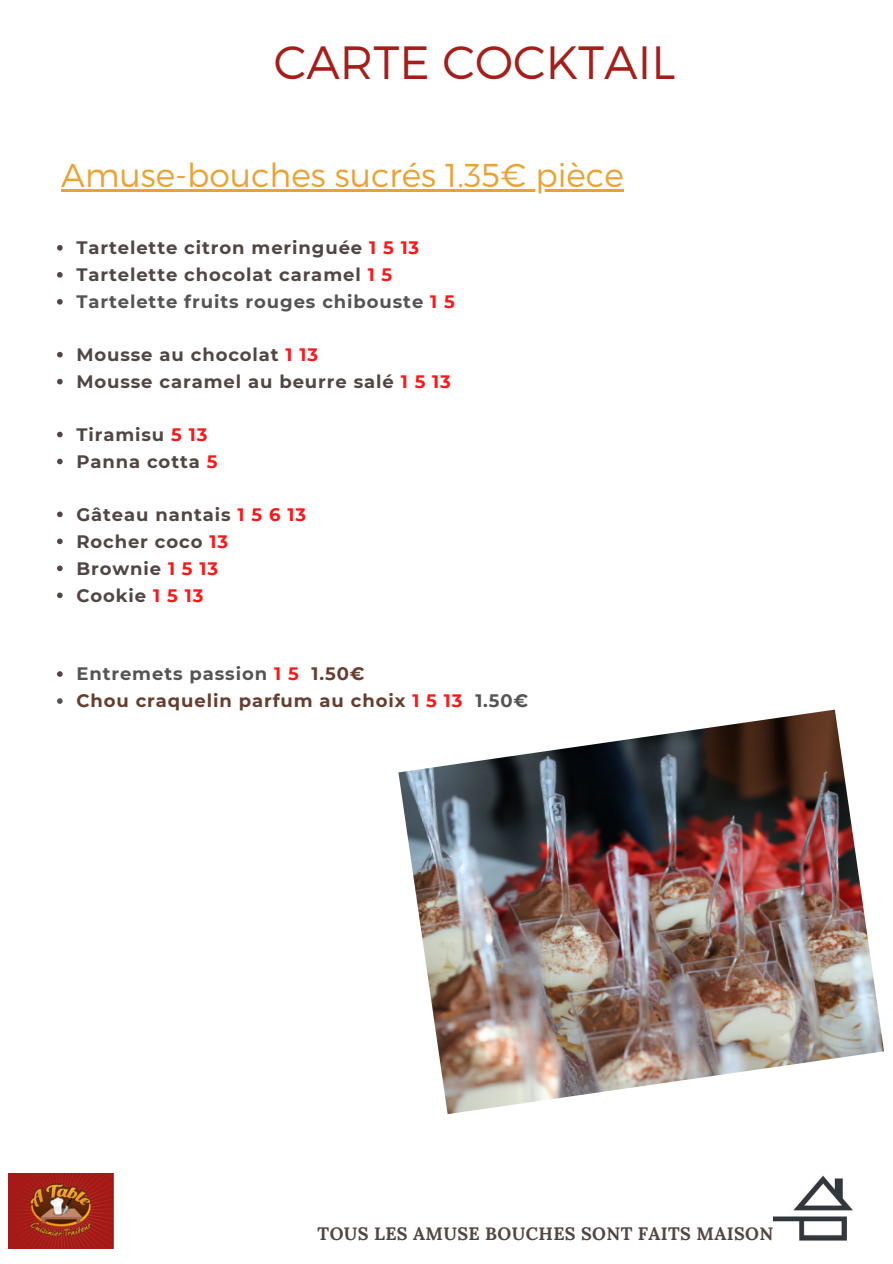
<style>
.page{position:relative;width:893px;height:1264px;background:#fff}
.page>*{position:absolute;margin:0;border:0;box-sizing:border-box;transform-origin:0 0}
.t1{font:300 46.5px "Montserrat";color:#a51e1a}
.t2{font:300 33px "Montserrat";color:#eca233}
.t3{font:700 18px "Montserrat";letter-spacing:.05em;color:#524645}
.t4{font:700 18px "Montserrat";letter-spacing:.05em;color:#545454}
.t5{font:700 18px "Montserrat";letter-spacing:.05em;color:#663e2e}
.t6{font:700 18px "Lora";letter-spacing:.02em;color:#524645}
.s1{color:#ff1616}
.s2{color:#663e2e}
.s3{color:#545454}
</style>
<div class="page">
<img style="left:9px;top:1173px;width:105px;height:75px">
<img style="left:773px;top:1175px;width:80px;height:66px">
<img style="left:398px;top:709px;width:485px;height:405px">
<hr style="left:61px;top:189px;width:562px;height:2px;background:#eca233">
<svg style="left:57px;top:245px;width:6px;height:6px"></svg>
<svg style="left:57px;top:272px;width:6px;height:5px"></svg>
<svg style="left:57px;top:299px;width:6px;height:5px"></svg>
<svg style="left:57px;top:352px;width:6px;height:5px"></svg>
<svg style="left:57px;top:379px;width:6px;height:5px"></svg>
<svg style="left:57px;top:431px;width:6px;height:6px"></svg>
<svg style="left:57px;top:458px;width:6px;height:6px"></svg>
<svg style="left:57px;top:511px;width:6px;height:6px"></svg>
<svg style="left:57px;top:538px;width:6px;height:6px"></svg>
<svg style="left:57px;top:565px;width:6px;height:6px"></svg>
<svg style="left:57px;top:592px;width:6px;height:6px"></svg>
<svg style="left:57px;top:671px;width:6px;height:6px"></svg>
<svg style="left:57px;top:698px;width:6px;height:6px"></svg>
<p class="t1" style="left:274px;top:32px;width:403px">CARTE COCKTAIL</p>
<p class="t2" style="left:61px;top:153px;width:564px">Amuse-bouches sucrés 1.35€ pièce</p>
<p class="t3" style="left:76px;top:236px;width:344px">Tartelette citron meringuée <span class="s1">1 5 13</span></p>
<p class="t3" style="left:76px;top:263px;width:317px">Tartelette chocolat caramel <span class="s1">1 5</span></p>
<p class="t4" style="left:76px;top:290px;width:380px">Tartelette fruits rouges chibouste <span class="s1">1 5</span></p>
<p class="t3" style="left:76px;top:343px;width:243px">Mousse au chocolat <span class="s1">1 13</span></p>
<p class="t3" style="left:76px;top:370px;width:376px">Mousse caramel au beurre salé <span class="s1">1 5 13</span></p>
<p class="t3" style="left:76px;top:423px;width:132px">Tiramisu <span class="s1">5 13</span></p>
<p class="t3" style="left:76px;top:450px;width:143px">Panna cotta <span class="s1">5</span></p>
<p class="t3" style="left:76px;top:503px;width:231px">Gâteau nantais <span class="s1">1 5 6 13</span></p>
<p class="t3" style="left:76px;top:530px;width:153px">Rocher coco <span class="s1">13</span></p>
<p class="t3" style="left:76px;top:557px;width:143px">Brownie <span class="s1">1 5 13</span></p>
<p class="t3" style="left:76px;top:584px;width:128px">Cookie <span class="s1">1 5 13</span></p>
<p class="t4" style="left:76px;top:662px;width:290px">Entremets passion <span class="s1">1 5</span> <span class="s2">1.50€</span></p>
<p class="t5" style="left:76px;top:689px;width:453px">Chou craquelin parfum au choix <span class="s1">1 5 13</span> <span class="s3">1.50€</span></p>
<p class="t6" style="left:317px;top:1221px;width:457px">TOUS LES AMUSE BOUCHES SONT FAITS MAISON</p>
</div>
